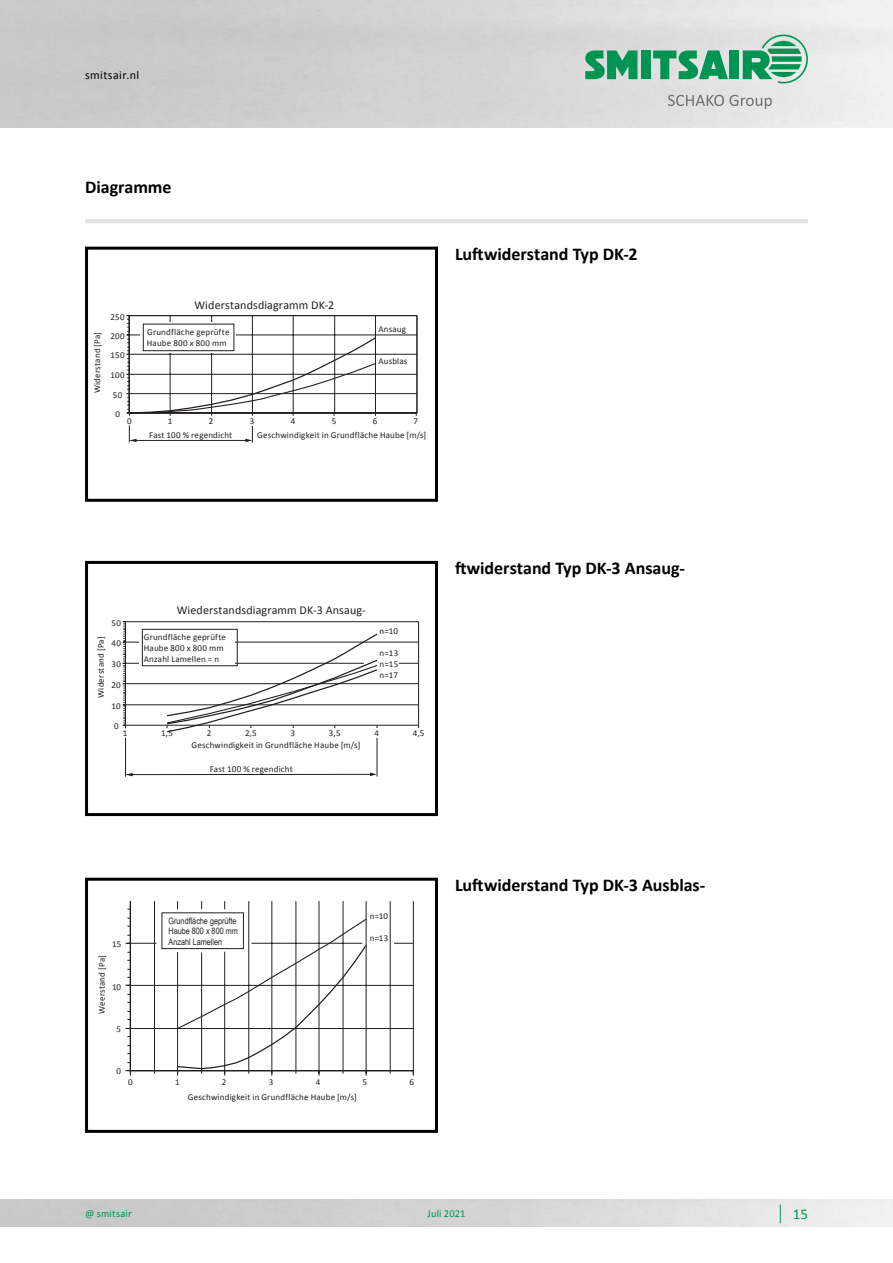
<style>
.page{position:relative;width:893px;height:1263px;background:#fff}
.page>*{position:absolute;margin:0;border:0;box-sizing:border-box;transform-origin:0 0}
.t1{font:700 18px "Calibri";color:#000}
.t2{font:15px "Calibri";color:#009453}
.t3{font:12px "Calibri";letter-spacing:.015em;color:#231f20}
.t4{font:12px "Calibri";letter-spacing:.035em;color:#000}
.t5{font:10.5px "Calibri";letter-spacing:.015em;color:#009453}
.t6{font:9px/10.8px "Calibri";letter-spacing:.02em;color:#231f20}
.t7{font:8.85px/10.6px "Arial Narrow";color:#231f20}
</style>
<div class="page">
<img style="left:0;top:0;width:893px;height:128px">
<svg style="left:668px;top:95px;width:104px;height:14px"></svg>
<div style="left:641px;top:50px;width:9px;height:29px;background:#009453"></div>
<svg style="left:585px;top:50px;width:52px;height:29px;background:#39a676"></svg>
<div style="left:730px;top:50px;width:9px;height:29px;background:#009453"></div>
<svg style="left:653px;top:50px;width:75px;height:29px;background:#59b28b"></svg>
<svg style="left:743px;top:35px;width:65px;height:48px;background:#79bfa0"></svg>
<hr style="left:85px;top:219px;width:723px;height:4px;background:#e3e3e3">
<svg style="left:780px;top:1204px;width:1px;height:19px"></svg>
<div style="left:85px;top:247px;width:353px;height:255px;border:3px solid #000"></div>
<div style="left:85px;top:561px;width:353px;height:255px;border:3px solid #000"></div>
<div style="left:85px;top:878px;width:353px;height:255px;border:3px solid #000"></div>
<hr style="left:417px;top:316px;width:1px;height:97px;background:#231f20">
<svg style="left:126px;top:315px;width:251px;height:101px"></svg>
<hr style="left:129px;top:413px;width:288px;height:1px;background:#231f20">
<div style="left:129px;top:315px;width:288px;height:98px;border:1px solid #231f20"></div>
<hr style="left:129px;top:393px;width:288px;height:1px;background:#231f20">
<hr style="left:129px;top:374px;width:288px;height:1px;background:#231f20">
<hr style="left:129px;top:354px;width:288px;height:1px;background:#231f20">
<hr style="left:129px;top:335px;width:288px;height:1px;background:#231f20">
<hr style="left:170px;top:316px;width:1px;height:97px;background:#231f20">
<hr style="left:211px;top:316px;width:1px;height:97px;background:#231f20">
<hr style="left:252px;top:316px;width:1px;height:97px;background:#231f20">
<hr style="left:293px;top:316px;width:1px;height:97px;background:#231f20">
<hr style="left:334px;top:316px;width:1px;height:97px;background:#231f20">
<hr style="left:375px;top:316px;width:1px;height:97px;background:#231f20">
<div style="left:141px;top:322px;width:95px;height:30px;background:#fff"></div>
<div style="left:143px;top:324px;width:91px;height:27px;border:1px solid #231f20"></div>
<hr style="left:130px;top:440px;width:118px;height:1px;background:#231f20">
<svg style="left:129px;top:425px;width:8px;height:17px"></svg>
<svg style="left:245px;top:426px;width:8px;height:17px"></svg>
<hr style="left:126px;top:621px;width:293px;height:1px;background:#231f20">
<hr style="left:418px;top:622px;width:1px;height:103px;background:#231f20">
<hr style="left:126px;top:725px;width:293px;height:1px;background:#231f20">
<svg style="left:123px;top:621px;width:3px;height:107px"></svg>
<svg style="left:166px;top:632px;width:213px;height:101px"></svg>
<hr style="left:126px;top:704px;width:293px;height:1px;background:#231f20">
<hr style="left:126px;top:683px;width:293px;height:1px;background:#231f20">
<svg style="left:399px;top:663px;width:19px;height:1px"></svg>
<hr style="left:126px;top:663px;width:238px;height:1px;background:#231f20">
<hr style="left:126px;top:642px;width:293px;height:1px;background:#231f20">
<div style="left:140px;top:627px;width:95px;height:42px;background:#fff"></div>
<div style="left:142px;top:629px;width:95px;height:37px;border:1px solid #231f20"></div>
<hr style="left:125px;top:738px;width:1px;height:39px;background:#231f20">
<hr style="left:377px;top:738px;width:1px;height:39px;background:#231f20">
<hr style="left:126px;top:774px;width:247px;height:1px;background:#231f20">
<svg style="left:126px;top:773px;width:7px;height:3px"></svg>
<svg style="left:370px;top:773px;width:7px;height:3px"></svg>
<svg style="left:125px;top:1070px;width:6px;height:6px"></svg>
<svg style="left:176px;top:918px;width:192px;height:158px"></svg>
<div style="left:130px;top:901px;width:284px;height:170px;border:1px solid #231f20"></div>
<svg style="left:394px;top:943px;width:19px;height:1px"></svg>
<hr style="left:251px;top:943px;width:111px;height:1px;background:#231f20">
<svg style="left:125px;top:943px;width:31px;height:1px"></svg>
<hr style="left:130px;top:985px;width:283px;height:1px;background:#231f20">
<hr style="left:130px;top:1028px;width:283px;height:1px;background:#231f20">
<hr style="left:154px;top:901px;width:1px;height:170px;background:#231f20">
<hr style="left:177px;top:952px;width:1px;height:119px;background:#231f20">
<hr style="left:201px;top:952px;width:1px;height:119px;background:#231f20">
<hr style="left:224px;top:952px;width:1px;height:119px;background:#231f20">
<hr style="left:249px;top:901px;width:1px;height:170px;background:#231f20">
<hr style="left:272px;top:901px;width:1px;height:170px;background:#231f20">
<hr style="left:296px;top:901px;width:1px;height:170px;background:#231f20">
<hr style="left:319px;top:901px;width:1px;height:170px;background:#231f20">
<hr style="left:343px;top:901px;width:1px;height:170px;background:#231f20">
<hr style="left:366px;top:901px;width:1px;height:170px;background:#231f20">
<hr style="left:390px;top:901px;width:1px;height:170px;background:#231f20">
<div style="left:166px;top:911px;width:80px;height:38px;background:#fff"></div>
<div style="left:162px;top:913px;width:82px;height:36px;border:1px solid #231f20"></div>
<h3 class="t4" style="left:85px;top:67px;width:56px">smitsair.nl</h3>
<h1 class="t1" style="left:85px;top:174px;width:88px">Diagramme</h1>
<p class="t6" style="left:111px;top:311px;width:16px">250</p>
<h3 class="t3" style="left:194px;top:297px;width:141px">Widerstandsdiagramm DK-2</h3>
<p class="t6" style="left:92px;top:393px;width:63px;rotate:-90deg">Widerstand [Pa]</p>
<p class="t6" style="left:111px;top:330px;width:16px">200</p>
<p class="t6" style="left:111px;top:350px;width:16px">150</p>
<p class="t6" style="left:111px;top:370px;width:16px">100</p>
<p class="t6" style="left:113px;top:389px;width:11px">50</p>
<p class="t6" style="left:147px;top:326px;width:84px">Grundfläche geprüfte<br>Haube 800 x 800 mm</p>
<p class="t6" style="left:378px;top:323px;width:29px">Ansaug</p>
<p class="t6" style="left:378px;top:356px;width:31px">Ausblas</p>
<p class="t6" style="left:115px;top:408px;width:6px">0</p>
<p class="t6" style="left:127px;top:415px;width:6px">0</p>
<p class="t6" style="left:168px;top:415px;width:6px">1</p>
<p class="t6" style="left:209px;top:415px;width:6px">2</p>
<p class="t6" style="left:250px;top:415px;width:6px">3</p>
<p class="t6" style="left:291px;top:415px;width:6px">4</p>
<p class="t6" style="left:332px;top:415px;width:6px">5</p>
<p class="t6" style="left:373px;top:415px;width:6px">6</p>
<p class="t6" style="left:414px;top:415px;width:6px">7</p>
<p class="t6" style="left:149px;top:429px;width:85px">Fast 100 % regendicht</p>
<p class="t6" style="left:257px;top:429px;width:170px">Geschwindigkeit in Grundfläche Haube [m/s]</p>
<h1 class="t1" style="left:455px;top:241px;width:184px">Luftwiderstand Typ DK-2</h1>
<p class="t6" style="left:112px;top:617px;width:11px">50</p>
<p class="t6" style="left:95px;top:698px;width:63px;rotate:-90deg">Widerstand [Pa]</p>
<p class="t6" style="left:112px;top:637px;width:11px">40</p>
<p class="t6" style="left:112px;top:659px;width:11px">30</p>
<p class="t6" style="left:112px;top:679px;width:11px">20</p>
<p class="t6" style="left:112px;top:700px;width:11px">10</p>
<h3 class="t3" style="left:177px;top:602px;width:191px">Wiederstandsdiagramm DK-3 Ansaug-</h3>
<p class="t6" style="left:144px;top:632px;width:84px">Grundfläche geprüfte<br>Haube 800 x 800 mm<br>Anzahl Lamellen = n</p>
<p class="t6" style="left:380px;top:626px;width:20px">n=10</p>
<p class="t6" style="left:380px;top:647px;width:20px;text-align:justify">n=13 n=15 n=17</p>
<p class="t6" style="left:114px;top:721px;width:6px">0</p>
<p class="t6" style="left:123px;top:727px;width:6px">1</p>
<p class="t6" style="left:161px;top:727px;width:13px">1,5</p>
<p class="t6" style="left:207px;top:727px;width:6px">2</p>
<p class="t6" style="left:245px;top:727px;width:13px">2,5</p>
<p class="t6" style="left:291px;top:727px;width:6px">3</p>
<p class="t6" style="left:329px;top:727px;width:13px">3,5</p>
<p class="t6" style="left:374px;top:727px;width:6px">4</p>
<p class="t6" style="left:413px;top:727px;width:13px">4,5</p>
<p class="t6" style="left:192px;top:740px;width:170px">Geschwindigkeit in Grundfläche Haube [m/s]</p>
<p class="t6" style="left:210px;top:763px;width:85px">Fast 100 % regendicht</p>
<h1 class="t1" style="left:455px;top:556px;width:231px">ftwiderstand Typ DK-3 Ansaug-</h1>
<p class="t6" style="left:112px;top:938px;width:11px">15</p>
<p class="t6" style="left:96px;top:1014px;width:60px;rotate:-90deg">Weerstand [Pa]</p>
<p class="t6" style="left:112px;top:981px;width:11px">10</p>
<p class="t6" style="left:116px;top:1023px;width:6px">5</p>
<p class="t6" style="left:116px;top:1065px;width:6px">0</p>
<p class="t7" style="left:169px;top:915px;width:71px">Grundfläche geprüfte<br>Haube 800 x 800 mm<br>Anzahl Lamellen</p>
<p class="t6" style="left:370px;top:911px;width:20px">n=10</p>
<p class="t6" style="left:370px;top:932px;width:20px">n=13</p>
<p class="t6" style="left:128px;top:1077px;width:6px">0</p>
<p class="t6" style="left:175px;top:1077px;width:6px">1</p>
<p class="t6" style="left:222px;top:1077px;width:6px">2</p>
<p class="t6" style="left:269px;top:1077px;width:6px">3</p>
<p class="t6" style="left:316px;top:1077px;width:6px">4</p>
<p class="t6" style="left:363px;top:1077px;width:6px">5</p>
<p class="t6" style="left:410px;top:1077px;width:6px">6</p>
<p class="t6" style="left:188px;top:1091px;width:170px">Geschwindigkeit in Grundfläche Haube [m/s]</p>
<h1 class="t1" style="left:455px;top:872px;width:252px">Luftwiderstand Typ DK-3 Ausblas-</h1>
<p class="t5" style="left:85px;top:1206px;width:48px">@ smitsair</p>
<h2 class="t2" style="left:793px;top:1203px;width:17px">15</h2>
<p class="t5" style="left:427px;top:1206px;width:39px">Juli 2021</p>
</div>
